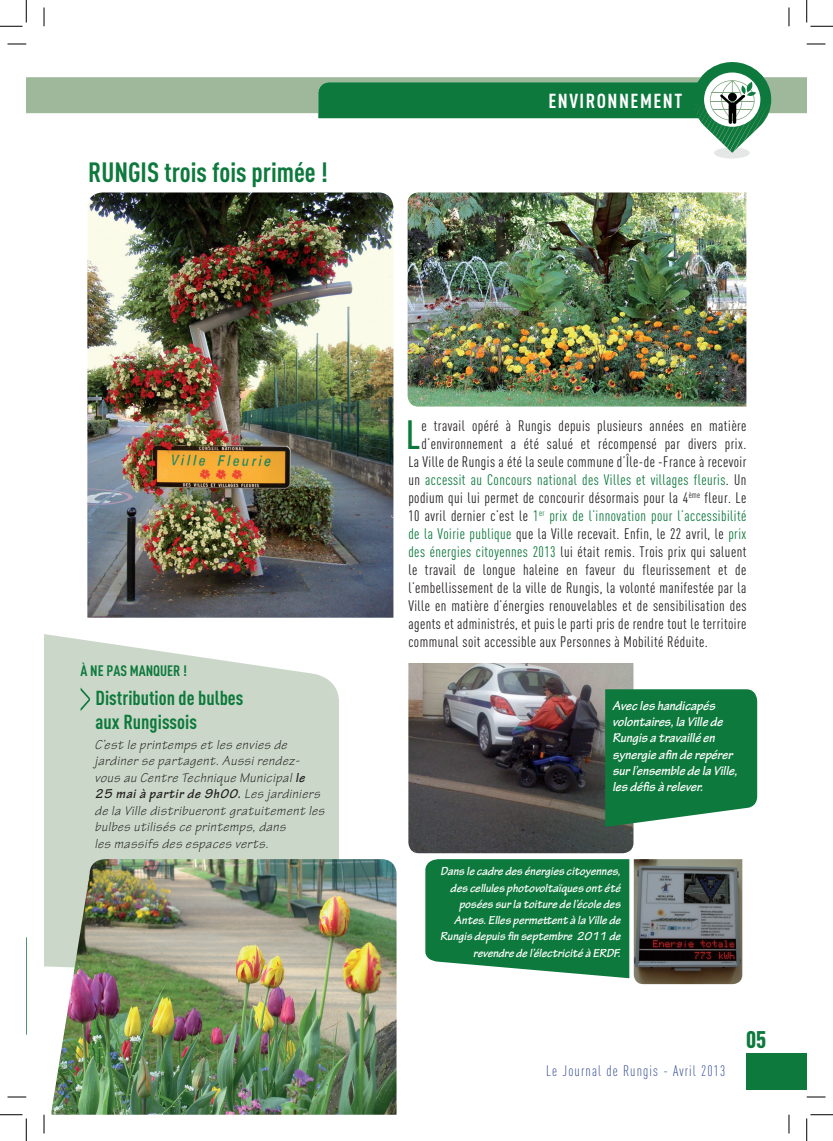
<style>
.page{position:relative;width:833px;height:1141px;background:#fff}
.page>*{position:absolute;margin:0;border:0;box-sizing:border-box;transform-origin:0 0}
.t1{font:500 40.25px "DIN Cond";color:#0e793d}
.t2{font:700 27.5px "DIN Cond";color:#0e793d}
.t3{font:900 23.75px "DIN Cond";color:#0e793d}
.t4{font:700 20px/24px "DIN Cond";color:#0e793d}
.t5{font:700 20px "DIN Cond";letter-spacing:.075em;color:#fff}
.t6{font:15px "DIN Cond";letter-spacing:.03em;color:#231f20}
.t7{font:15px "DIN Cond";letter-spacing:.03em;color:#0e793d}
.t8{font:300 15px "DIN Cond";letter-spacing:.075em;color:#253f8e}
.t9{font:700 15px "DIN Cond";color:#0e793d}
.t10{font:italic 13.75px/16.5px "Tekton Pro";letter-spacing:.05em;color:#231f20}
.t11{font:italic 700 13.75px/16.2px "Tekton Pro";color:#fff}
.t12{font:italic 700 12.5px/16.2px "Tekton Pro";color:#fff;text-align:right}
.s1{font-weight:700}
.s2{color:#231f20}
.s3{color:#0e793d}
</style>
<div class="page">
<svg style="left:425px;top:859px;width:204px;height:119px;background:#23844e"></svg>
<div style="left:745px;top:1053px;width:61px;height:36px;background:#0e793d"></div>
<div style="left:713px;top:147px;width:36px;height:11px;background:#e5e6e6;border-radius:50%"></div>
<svg style="left:26px;top:62px;width:780px;height:91px"></svg>
<img style="left:407px;top:192px;width:339px;height:214px">
<img style="left:87px;top:192px;width:306px;height:425px">
<img style="left:408px;top:663px;width:225px;height:190px">
<img style="left:633px;top:859px;width:108px;height:125px">
<svg style="left:604px;top:689px;width:152px;height:137px;background:#1f814a"></svg>
<svg style="left:26px;top:937px;width:1px;height:97px"></svg>
<svg style="left:44px;top:634px;width:295px;height:333px;background:#d0dbce"></svg>
<svg style="left:81px;top:687px;width:9px;height:24px"></svg>
<img style="left:51px;top:859px;width:345px;height:255px">
<svg style="left:8px;top:43px;width:18px;height:2px"></svg>
<svg style="left:806px;top:43px;width:19px;height:2px"></svg>
<svg style="left:8px;top:1096px;width:18px;height:1px"></svg>
<svg style="left:806px;top:1096px;width:19px;height:1px"></svg>
<svg style="left:43px;top:8px;width:2px;height:18px"></svg>
<svg style="left:43px;top:1114px;width:2px;height:19px"></svg>
<svg style="left:788px;top:8px;width:1px;height:18px"></svg>
<svg style="left:788px;top:1114px;width:1px;height:19px"></svg>
<svg style="left:0;top:0;width:27px;height:27px"></svg>
<svg style="left:0;top:1114px;width:27px;height:26px"></svg>
<svg style="left:806px;top:0;width:26px;height:27px"></svg>
<svg style="left:806px;top:1114px;width:26px;height:26px"></svg>
<h2 class="t2" style="left:88px;top:156px;width:241px">RUNGIS trois fois primée !</h2>
<h3 class="t5" style="left:548px;top:89px;width:135px">ENVIRONNEMENT</h3>
<p class="t9" style="left:81px;top:661px;width:108px">À NE PAS MANQUER !</p>
<h3 class="t4" style="left:95px;top:685px;width:149px">Distribution de bulbes aux Rungissois</h3>
<p class="t10" style="left:95px;top:736px;width:231px">C’est le printemps et les envies de jardiner se partagent. Aussi rendez&shy;vous au Centre Technique Municipal <span class="s1">le 25 mai à partir de 9h00.</span> Les jardiniers de la Ville distribueront gratuitement les bulbes utilisés ce printemps, dans<br>les massifs des espaces verts.</p>
<h1 class="t1" style="left:405px;top:411px;width:16px">L</h1>
<p class="t6" style="left:421px;top:417px;width:326px">e travail opéré à Rungis depuis plusieurs années en matière</p>
<p class="t6" style="left:421px;top:435px;width:326px">d’environnement a été salué et récompensé par divers prix.</p>
<p class="t6" style="left:408px;top:453px;width:339px">La Ville de Rungis a été la seule commune d’Île-de -France à recevoir</p>
<p class="t7" style="left:408px;top:471px;width:339px"><span class="s2">un</span> accessit au Concours national des Villes et villages fleuris<span class="s2">. Un</span></p>
<p class="t6" style="left:408px;top:489px;width:339px">podium qui lui permet de concourir désormais pour la 4<sup>ème</sup> fleur. Le</p>
<p class="t7" style="left:408px;top:507px;width:339px"><span class="s2">10 avril dernier c’est le</span> 1<sup>er</sup> prix de l’innovation pour l’accessibilité</p>
<p class="t6" style="left:408px;top:525px;width:339px"><span class="s3">de la Voirie publique</span> que la Ville recevait. Enfin, le 22 avril, le <span class="s3">prix</span></p>
<p class="t6" style="left:408px;top:543px;width:339px"><span class="s3">des énergies citoyennes 2013</span> lui était remis. Trois prix qui saluent</p>
<p class="t6" style="left:408px;top:561px;width:339px">le travail de longue haleine en faveur du fleurissement et de</p>
<p class="t6" style="left:408px;top:579px;width:339px">l’embellissement de la ville de Rungis, la volonté manifestée par la</p>
<p class="t6" style="left:408px;top:597px;width:339px">Ville en matière d’énergies renouvelables et de sensibilisation des</p>
<p class="t6" style="left:408px;top:615px;width:339px">agents et administrés, et puis le parti pris de rendre tout le territoire</p>
<p class="t6" style="left:408px;top:633px;width:301px">communal soit accessible aux Personnes à Mobilité Réduite.</p>
<p class="t11" style="left:612px;top:697px;width:126px">Avec les handicapés volontaires, la Ville de<br>Rungis a travaillé en synergie afin de repérer sur l’ensemble de la Ville, les défis à relever.</p>
<p class="t12" style="left:440px;top:863px;width:181px">Dans le cadre des énergies citoyennes, des cellules photovoltaïques ont été posées sur la toiture de l’école des Antes. Elles permettent à la Ville de Rungis depuis fin septembre 2011 de revendre de l’électricité à ERDF.</p>
<p class="t8" style="left:546px;top:1061px;width:180px">Le Journal de Rungis - Avril 2013</p>
<h3 class="t3" style="left:745px;top:1024px;width:22px">05</h3>
</div>
